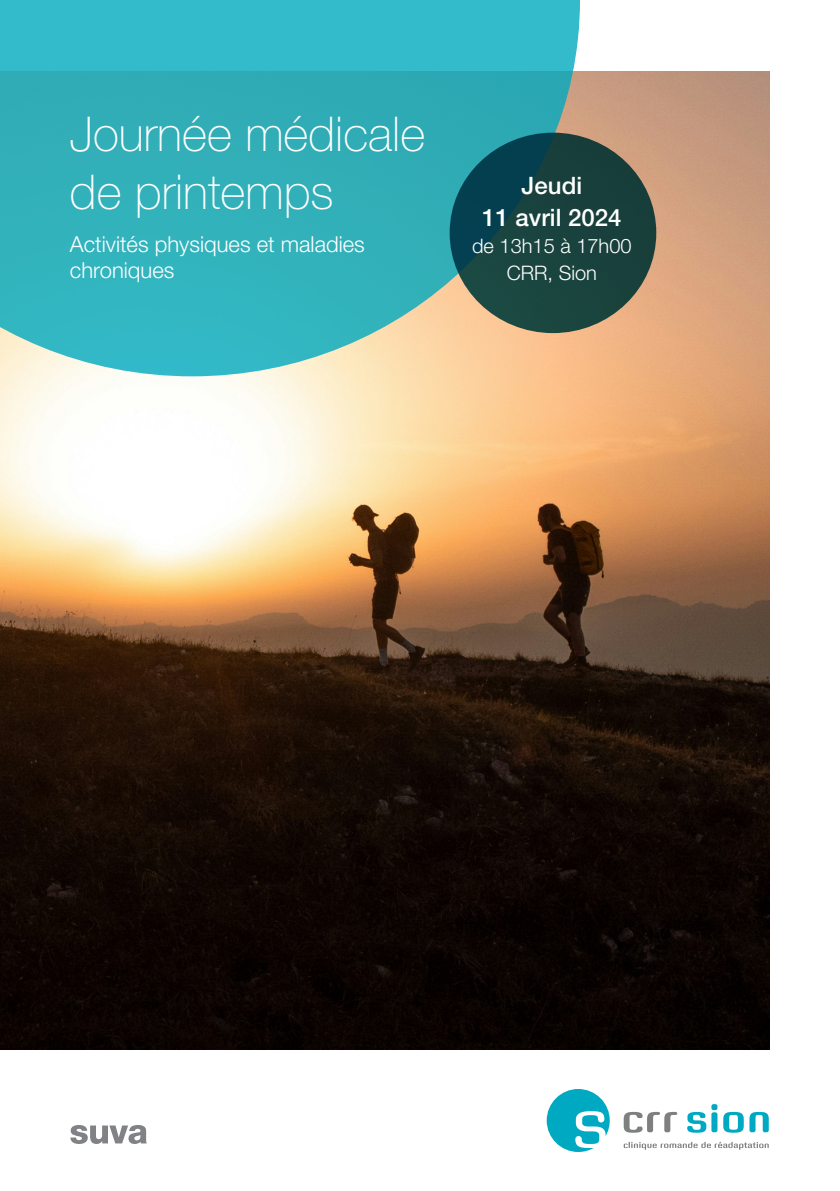
<style>
.page{position:relative;width:840px;height:1191px;background:#fff}
.page>*{position:absolute;margin:0;border:0;box-sizing:border-box;transform-origin:0 0}
.t1{font:100 48px/57.6px "Helvetica Neue LT Std";color:#fff}
.t2{font:500 24px/32.4px "Helvetica Neue LT Std";color:#fff;text-align:center}
.t3{font:300 22px/26.4px "Helvetica Neue LT Std";color:#fff}
.t4{font:300 20px/27px "Helvetica Neue LT Std";color:#fff;text-align:center}
</style>
<div class="page">
<img style="left:0;top:72px;width:769px;height:978px">
<svg style="left:70px;top:1125px;width:77px;height:19px"></svg>
<svg style="left:546px;top:1089px;width:63px;height:63px"></svg>
<svg style="left:623px;top:1112px;width:54px;height:20px"></svg>
<svg style="left:687px;top:1104px;width:56px;height:28px"></svg>
<svg style="left:749px;top:1112px;width:19px;height:20px"></svg>
<svg style="left:623px;top:1141px;width:145px;height:8px"></svg>
<svg style="left:0;top:0;width:579px;height:376px;background:#45b5bc"></svg>
<div style="left:449px;top:133px;width:207px;height:200px;background:#044f64;border-radius:50%;opacity:.9"></div>
<h1 class="t1" style="left:70px;top:112px;width:356px">Journée médicale de printemps</h1>
<p class="t3" style="left:70px;top:234px;width:296px">Activités physiques et maladies chroniques</p>
<p class="t2" style="left:482px;top:172px;width:141px">Jeudi<br>11 avril 2024</p>
<p class="t4" style="left:472px;top:235px;width:161px">de 13h15 à 17h00<br>CRR, Sion</p>
</div>
